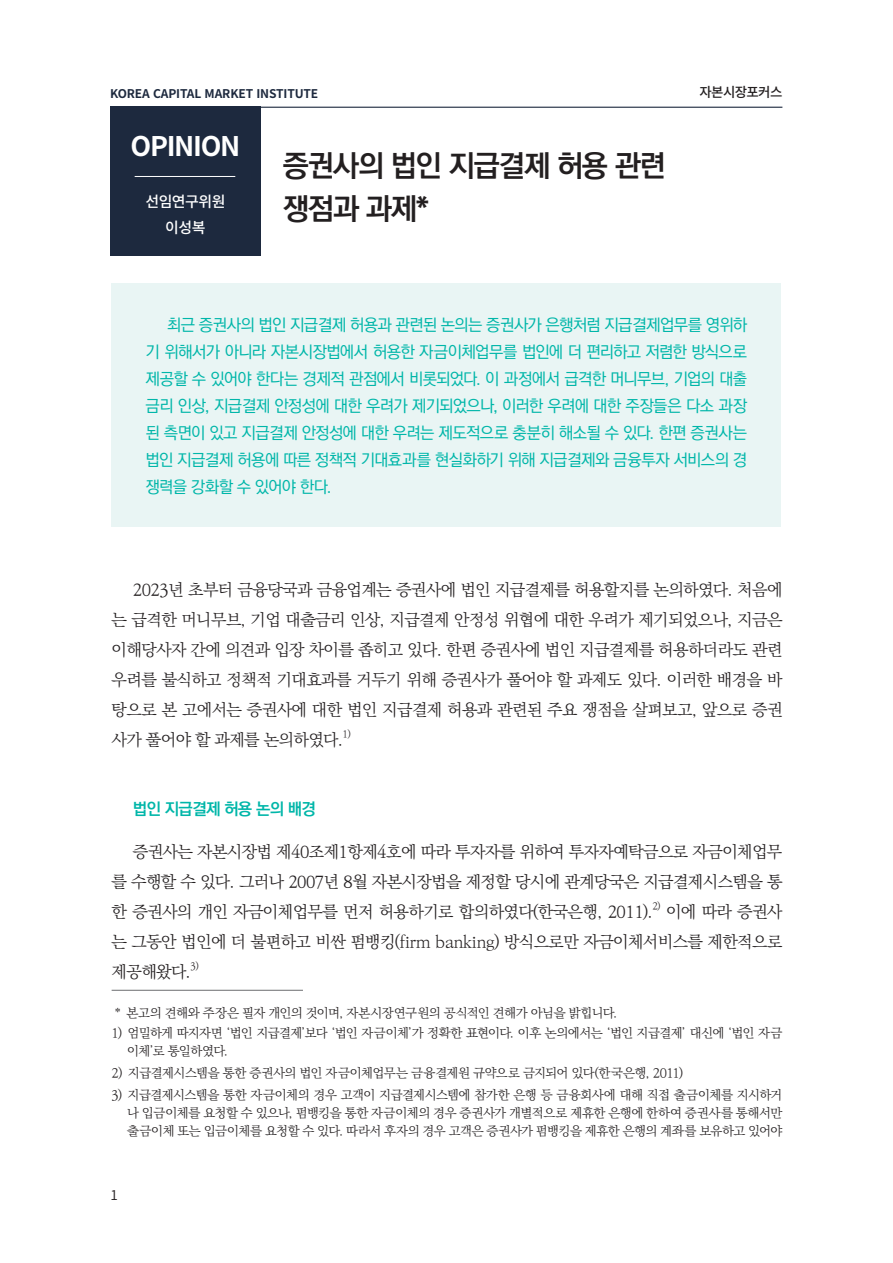
<style>
.page{position:relative;width:893px;height:1263px;background:#fff}
.page>*{position:absolute;margin:0;border:0;box-sizing:border-box;transform-origin:0 0}
.t1{font:700 30px/43.5px "Ko Pub World Dotum";letter-spacing:-.035em;color:#231f20}
.t2{font:700 27px "Noto Sans CJ Kkr";letter-spacing:-.05em;color:#fff}
.t3{font:300 16.5px/30px "Ko Pub World Batang";letter-spacing:-.035em;color:#231f20;text-align:justify}
.t4{font:500 16.5px/27px "Ko Pub World Dotum";letter-spacing:-.03em;color:#00b6a9;text-align:justify}
.t5{font:700 16.5px "Ko Pub World Dotum";letter-spacing:-.035em;color:#00b6a9}
.t6{font:500 15px/25.5px "Noto Sans CJ Kkr";letter-spacing:-.035em;color:#fff;text-align:center}
.t7{font:500 13.5px "Noto Sans CJ Kkr";letter-spacing:-.05em;color:#231f20}
.t8{font:600 13.5px "Noto Sans CJ Kkr";color:#231f20}
.t9{font:300 12.75px/18px "Ko Pub World Batang";letter-spacing:-.035em;color:#231f20}
.t10{font:700 12px "Noto Sans CJ Kkr";letter-spacing:-.01em;color:#1d293e}
.t11{font:300 9.6px "Ko Pub World Batang";color:#231f20}
</style>
<div class="page">
<div style="left:112px;top:283px;width:669px;height:243px;background:#e9f5f4"></div>
<hr style="left:112px;top:990px;width:191px;height:1px;background:#6c6d70">
<div style="left:110px;top:107px;width:151px;height:149px;background:#1d293e"></div>
<hr style="left:135px;top:176px;width:100px;height:1px;background:#fff">
<hr style="left:110px;top:107px;width:672px;height:1px;background:#1d293e">
<p class="t10" style="left:110px;top:86px;width:210px">KOREA CAPITAL MARKET INSTITUTE</p>
<p class="t7" style="left:699px;top:85px;width:84px">자본시장포커스</p>
<h2 class="t2" style="left:131px;top:131px;width:111px">OPINION</h2>
<p class="t6" style="left:145px;top:189px;width:82px">선임연구위원 이성복</p>
<h1 class="t1" style="left:283px;top:145px;width:385px">증권사의 법인 지급결제 허용 관련 쟁점과 과제*</h1>
<p class="t4" style="left:146px;top:312px;width:603px;text-indent:21px">최근 증권사의 법인 지급결제 허용과 관련된 논의는 증권사가 은행처럼 지급결제업무를 영위하 기 위해서가 아니라 자본시장법에서 허용한 자금이체업무를 법인에 더 편리하고 저렴한 방식으로 제공할 수 있어야 한다는 경제적 관점에서 비롯되었다. 이 과정에서 급격한 머니무브, 기업의 대출 금리 인상, 지급결제 안정성에 대한 우려가 제기되었으나, 이러한 우려에 대한 주장들은 다소 과장 된 측면이 있고 지급결제 안정성에 대한 우려는 제도적으로 충분히 해소될 수 있다. 한편 증권사는 법인 지급결제 허용에 따른 정책적 기대효과를 현실화하기 위해 지급결제와 금융투자 서비스의 경 쟁력을 강화할 수 있어야 한다.</p>
<p class="t3" style="left:112px;top:575px;width:672px;text-indent:21px">2023년 초부터 금융당국과 금융업계는 증권사에 법인 지급결제를 허용할지를 논의하였다. 처음에 는 급격한 머니무브, 기업 대출금리 인상, 지급결제 안정성 위협에 대한 우려가 제기되었으나, 지금은 이해당사자 간에 의견과 입장 차이를 좁히고 있다. 한편 증권사에 법인 지급결제를 허용하더라도 관련 우려를 불식하고 정책적 기대효과를 거두기 위해 증권사가 풀어야 할 과제도 있다. 이러한 배경을 바 탕으로 본 고에서는 증권사에 대한 법인 지급결제 허용과 관련된 주요 쟁점을 살펴보고, 앞으로 증권 사가 풀어야 할 과제를 논의하였다.</p>
<p class="t11" style="left:343px;top:727px;width:10px">1)</p>
<p class="t5" style="left:133px;top:797px;width:185px">법인 지급결제 허용 논의 배경</p>
<p class="t3" style="left:112px;top:837px;width:672px;text-indent:21px">증권사는 자본시장법 제40조제1항제4호에 따라 투자자를 위하여 투자자예탁금으로 자금이체업무 를 수행할 수 있다. 그러나 2007년 8월 자본시장법을 제정할 당시에 관계당국은 지급결제시스템을 통 한 증권사의 개인 자금이체업무를 먼저 허용하기로 합의하였다(한국은행, 2011).</p>
<p class="t11" style="left:652px;top:899px;width:10px">2)</p>
<p class="t3" style="left:112px;top:897px;width:672px;text-indent:554px">이에 따라 증권사 는 그동안 법인에 더 불편하고 비싼 펌뱅킹(firm banking) 방식으로만 자금이체서비스를 제한적으로 제공해왔다.</p>
<p class="t11" style="left:191px;top:959px;width:10px">3)</p>
<p class="t9" style="left:115px;top:1004px;width:504px">* 본고의 견해와 주장은 필자 개인의 것이며, 자본시장연구원의 공식적인 견해가 아님을 밝힙니다.</p>
<p class="t9" style="left:127px;top:1024px;width:657px;text-indent:-16px">1) 엄밀하게 따지자면 ‘법인 지급결제’보다 ‘법인 자금이체’가 정확한 표현이다. 이후 논의에서는 ‘법인 지급결제’ 대신에 ‘법인 자금 이체’로 통일하였다.</p>
<p class="t9" style="left:112px;top:1064px;width:573px">2) 지급결제시스템을 통한 증권사의 법인 자금이체업무는 금융결제원 규약으로 금지되어 있다(한국은행, 2011)</p>
<p class="t9" style="left:127px;top:1087px;width:657px;text-align:justify;text-indent:-16px">3) 지급결제시스템을 통한 자금이체의 경우 고객이 지급결제시스템에 참가한 은행 등 금융회사에 대해 직접 출금이체를 지시하거 나 입금이체를 요청할 수 있으나, 펌뱅킹을 통한 자금이체의 경우 증권사가 개별적으로 제휴한 은행에 한하여 증권사를 통해서만 출금이체 또는 입금이체를 요청할 수 있다. 따라서 후자의 경우 고객은 증권사가 펌뱅킹을 제휴한 은행의 계좌를 보유하고 있어야</p>
<p class="t8" style="left:111px;top:1187px;width:9px">1</p>
</div>
